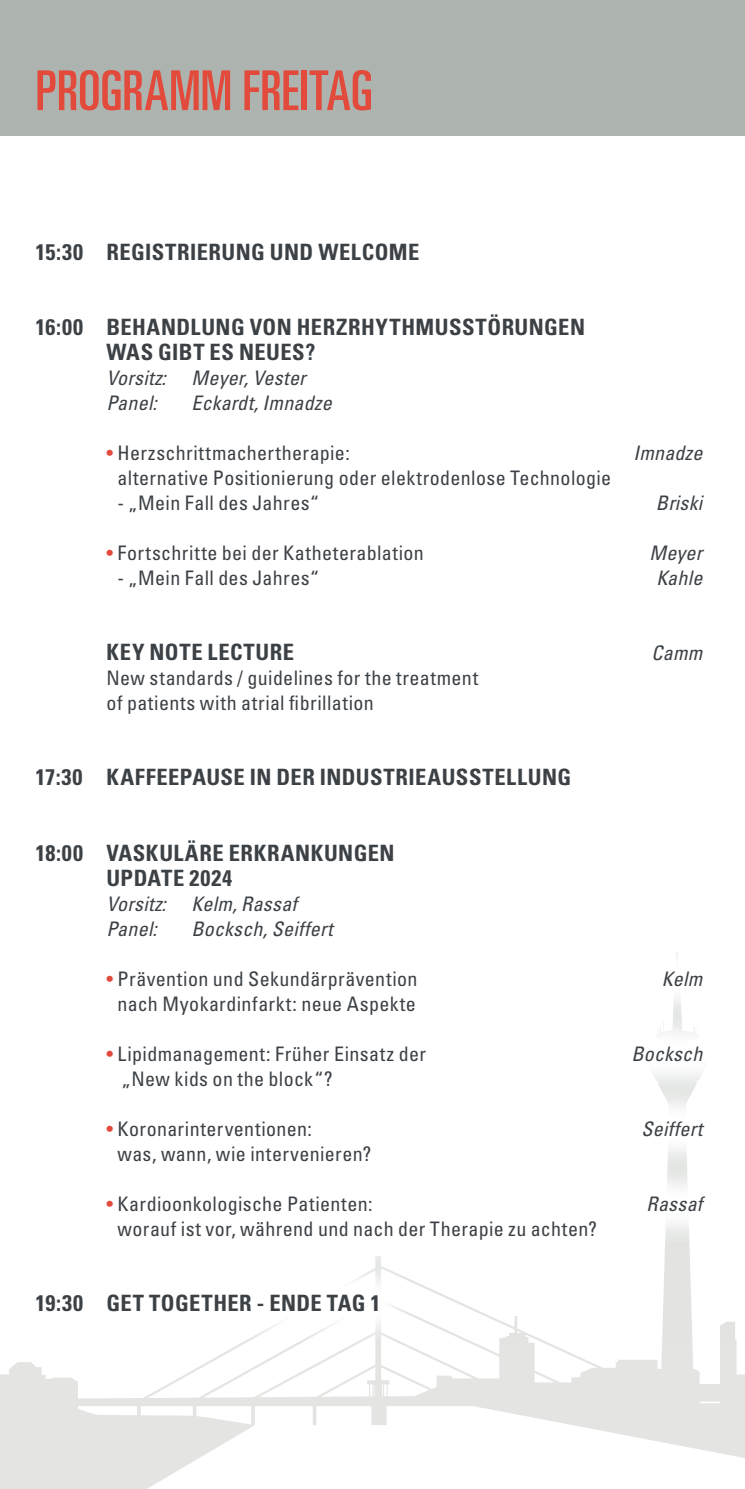
<style>
.page{position:relative;width:745px;height:1489px;background:#fff}
.page>*{position:absolute;margin:0;border:0;box-sizing:border-box;transform-origin:0 0}
.t1{font:ultra-condensed 55px "Univers LT Std";letter-spacing:-.005em;color:#e24a3c}
.t2{font:700 condensed 22.5px/25px "Univers LT Std";letter-spacing:.02em;color:#3c4146}
.t3{font:condensed 20px/25px "Univers LT Std";letter-spacing:.02em;color:#3c4146}
.t4{font:italic condensed 20px "Univers LT Std";letter-spacing:.01em;color:#3c4146}
.s1{color:#e24a3c}
</style>
<div class="page">
<hr style="left:744px;top:0;width:1px;height:135px;background:#adb4af">
<div style="left:0;top:0;width:744px;height:135px;background:#adb4af"></div>
<svg style="left:0;top:1344px;width:744px;height:144px"></svg>
<img style="left:240px;top:953px;width:496px;height:391px">
<h1 class="t1" style="left:35px;top:59px;width:339px">PROGRAMM FREITAG</h1>
<p class="t2" style="left:35px;top:239px;width:385px">15:30 REGISTRIERUNG UND WELCOME</p>
<p class="t2" style="left:106px;top:314px;width:480px;text-indent:-71px">16:00 BEHANDLUNG VON HERZRHYTHMUSSTÖRUNGEN<br>WAS GIBT ES NEUES?</p>
<p class="t4" style="left:106px;top:365px;width:61px">Vorsitz:</p>
<p class="t4" style="left:191px;top:365px;width:116px">Meyer, Vester</p>
<p class="t4" style="left:106px;top:390px;width:52px">Panel:</p>
<p class="t4" style="left:191px;top:390px;width:141px">Eckardt, Imnadze</p>
<p class="t3" style="left:106px;top:440px;width:245px"><span class="s1">•</span> Herzschrittmachertherapie:</p>
<p class="t4" style="left:633px;top:440px;width:70px">Imnadze</p>
<p class="t3" style="left:117px;top:465px;width:495px">alternative Positionierung oder elektrodenlose Technologie</p>
<p class="t3" style="left:117px;top:490px;width:203px">- „Mein Fall des Jahres“</p>
<p class="t4" style="left:655px;top:490px;width:48px">Briski</p>
<p class="t3" style="left:106px;top:540px;width:319px"><span class="s1">•</span> Fortschritte bei der Katheterablation</p>
<p class="t4" style="left:649px;top:540px;width:54px">Meyer</p>
<p class="t3" style="left:117px;top:565px;width:203px">- „Mein Fall des Jahres“</p>
<p class="t4" style="left:656px;top:565px;width:48px">Kahle</p>
<p class="t2" style="left:106px;top:639px;width:189px">KEY NOTE LECTURE</p>
<p class="t4" style="left:651px;top:640px;width:52px">Camm</p>
<p class="t3" style="left:106px;top:665px;width:373px">New standards / guidelines for the treatment of patients with atrial brillation</p>
<p class="t2" style="left:35px;top:764px;width:537px">17:30 KAFFEEPAUSE IN DER INDUSTRIEAUSSTELLUNG</p>
<p class="t2" style="left:106px;top:839px;width:289px;text-indent:-71px">18:00 VASKULÄRE ERKRANKUNGEN<br>UPDATE 2024</p>
<p class="t4" style="left:106px;top:890px;width:61px">Vorsitz:</p>
<p class="t4" style="left:191px;top:890px;width:107px">Kelm, Rassaf</p>
<p class="t4" style="left:106px;top:915px;width:52px">Panel:</p>
<p class="t4" style="left:191px;top:915px;width:143px">Bocksch, Seiffert</p>
<p class="t3" style="left:106px;top:965px;width:312px"><span class="s1">•</span> Prävention und Sekundärprävention</p>
<p class="t4" style="left:661px;top:965px;width:42px">Kelm</p>
<p class="t3" style="left:117px;top:990px;width:300px">nach Myokardinfarkt: neue Aspekte</p>
<p class="t3" style="left:106px;top:1040px;width:321px"><span class="s1">•</span> Lipidmanagement: Früher Einsatz der</p>
<p class="t4" style="left:631px;top:1040px;width:72px">Bocksch</p>
<p class="t3" style="left:122px;top:1065px;width:212px">„New kids on the block“?</p>
<p class="t3" style="left:106px;top:1115px;width:207px"><span class="s1">•</span> Koronarinterventionen:</p>
<p class="t4" style="left:641px;top:1115px;width:63px">Seiffert</p>
<p class="t3" style="left:117px;top:1140px;width:255px">was, wann, wie intervenieren?</p>
<p class="t3" style="left:106px;top:1190px;width:267px"><span class="s1">•</span> Kardioonkologische Patienten:</p>
<p class="t4" style="left:646px;top:1190px;width:57px">Rassaf</p>
<p class="t3" style="left:117px;top:1215px;width:480px">worauf ist vor, während und nach der Therapie zu achten?</p>
<p class="t2" style="left:35px;top:1289px;width:346px">19:30 GET TOGETHER - ENDE TAG 1</p>
</div>
